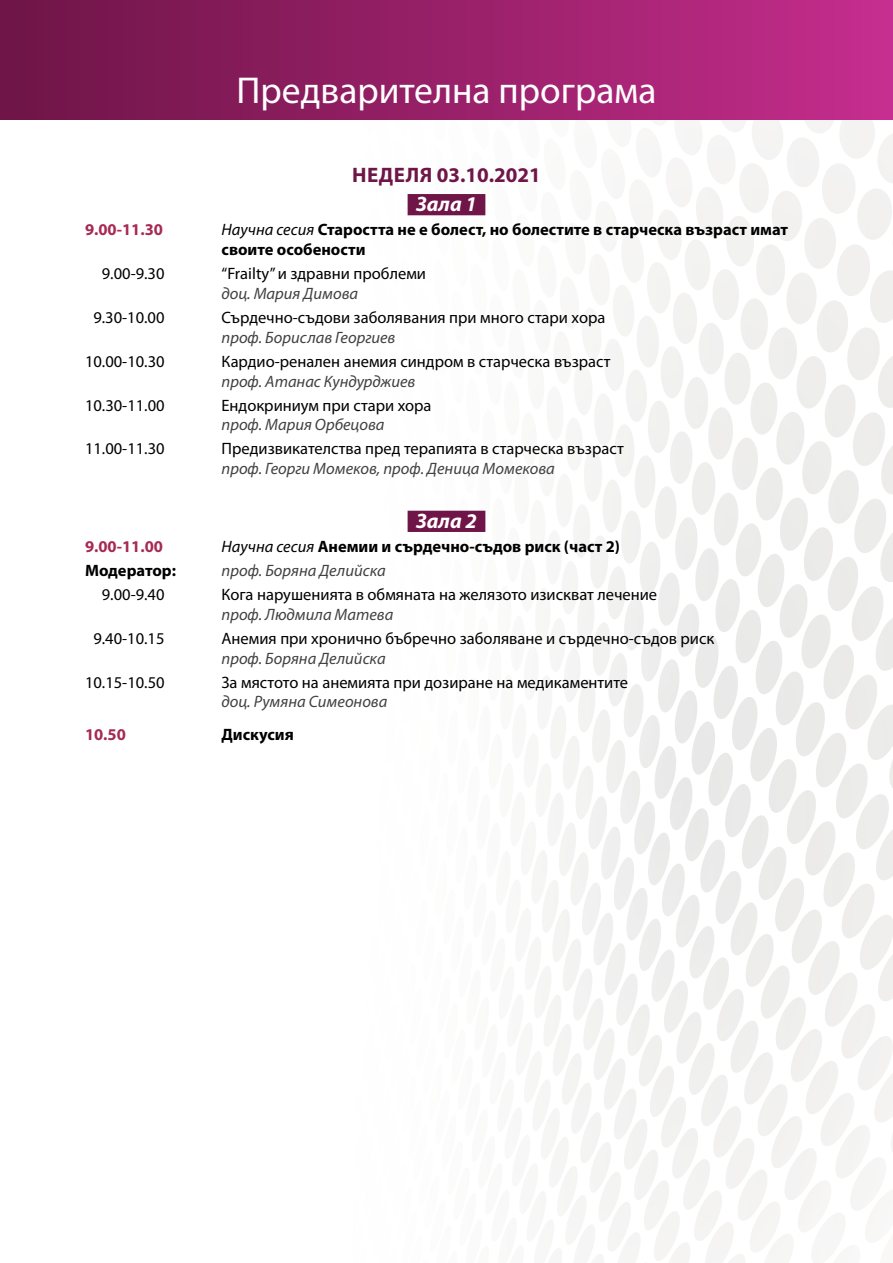
<style>
.page{position:relative;width:893px;height:1263px;background:#fff}
.page>*{position:absolute;margin:0;border:0;box-sizing:border-box;transform-origin:0 0}
.t1{font:37.5px "Myriad Pro";color:#fff}
.t2{font:700 21px "Myriad Pro";letter-spacing:.01em;color:#6f1547}
.t3{font:italic 700 21px "Myriad Pro";color:#fff}
.t4{font:16.5px "Myriad Pro";color:#000}
.t5{font:italic 16.5px "Myriad Pro";color:#414042}
.t6{font:700 16.5px/19.8px "Myriad Pro";color:#000}
.t7{font:700 16.5px "Myriad Pro";color:#a62a52}
.s1{font-weight:400;font-style:italic}
</style>
<div class="page">
<div style="left:0;top:0;width:893px;height:119px;background:linear-gradient(to right,#6d1446,#c52d8c)"></div>
<div style="left:408px;top:194px;width:77px;height:21px;background:#6f1547"></div>
<div style="left:408px;top:511px;width:77px;height:21px;background:#6f1547"></div>
<h1 class="t1" style="left:237px;top:67px;width:421px">Предварителна програма</h1>
<p class="t2" style="left:352px;top:161px;width:190px">НЕДЕЛЯ 03.10.2021</p>
<p class="t3" style="left:416px;top:190px;width:62px">Зала 1</p>
<p class="t7" style="left:85px;top:219px;width:79px">9.00-11.30</p>
<p class="t6" style="left:222px;top:219px;width:568px"><span class="s1">Научна сесия</span> Старостта не е болест, но болестите в старческа възраст имат своите особености</p>
<p class="t4" style="left:102px;top:263px;width:64px">9.00-9.30</p>
<p class="t4" style="left:222px;top:263px;width:206px">“Frailty” и здравни проблеми</p>
<p class="t5" style="left:222px;top:283px;width:138px">доц. Мария Димова</p>
<p class="t4" style="left:93px;top:307px;width:73px">9.30-10.00</p>
<p class="t4" style="left:222px;top:307px;width:385px">Сърдечно-съдови заболявания при много стари хора</p>
<p class="t5" style="left:222px;top:327px;width:175px">проф. Борислав Георгиев</p>
<p class="t4" style="left:85px;top:351px;width:81px">10.00-10.30</p>
<p class="t4" style="left:222px;top:351px;width:391px">Кардио-ренален анемия синдром в старческа възраст</p>
<p class="t5" style="left:222px;top:371px;width:195px">проф. Атанас Кундурджиев</p>
<p class="t4" style="left:85px;top:395px;width:81px">10.30-11.00</p>
<p class="t4" style="left:222px;top:395px;width:212px">Ендокриниум при стари хора</p>
<p class="t5" style="left:222px;top:415px;width:165px">проф. Мария Орбецова</p>
<p class="t4" style="left:85px;top:439px;width:81px">11.00-11.30</p>
<p class="t4" style="left:222px;top:439px;width:404px">Предизвикателства пред терапията в старческа възраст</p>
<p class="t5" style="left:222px;top:458px;width:335px">проф. Георги Момеков, проф. Деница Момекова</p>
<p class="t3" style="left:416px;top:507px;width:62px">Зала 2</p>
<p class="t7" style="left:85px;top:535px;width:79px">9.00-11.00</p>
<p class="t6" style="left:222px;top:536px;width:400px"><span class="s1">Научна сесия</span> Анемии и сърдечно-съдов риск (част 2)</p>
<p class="t6" style="left:85px;top:560px;width:93px">Модератор:</p>
<p class="t5" style="left:222px;top:560px;width:166px">проф. Боряна Делийска</p>
<p class="t4" style="left:102px;top:584px;width:64px">9.00-9.40</p>
<p class="t4" style="left:222px;top:584px;width:437px">Кога нарушенията в обмяната на желязото изискват лечение</p>
<p class="t5" style="left:222px;top:604px;width:173px">проф. Людмила Матева</p>
<p class="t4" style="left:93px;top:628px;width:73px">9.40-10.15</p>
<p class="t4" style="left:222px;top:628px;width:494px">Анемия при хронично бъбречно заболяване и сърдечно-съдов риск</p>
<p class="t5" style="left:222px;top:648px;width:166px">проф. Боряна Делийска</p>
<p class="t4" style="left:85px;top:672px;width:81px">10.15-10.50</p>
<p class="t4" style="left:222px;top:672px;width:408px">За мястото на анемията при дозиране на медикаментите</p>
<p class="t5" style="left:222px;top:692px;width:167px">доц. Румяна Симеонова</p>
<p class="t7" style="left:85px;top:724px;width:42px">10.50</p>
<p class="t6" style="left:222px;top:724px;width:74px">Дискусия</p>
</div>
